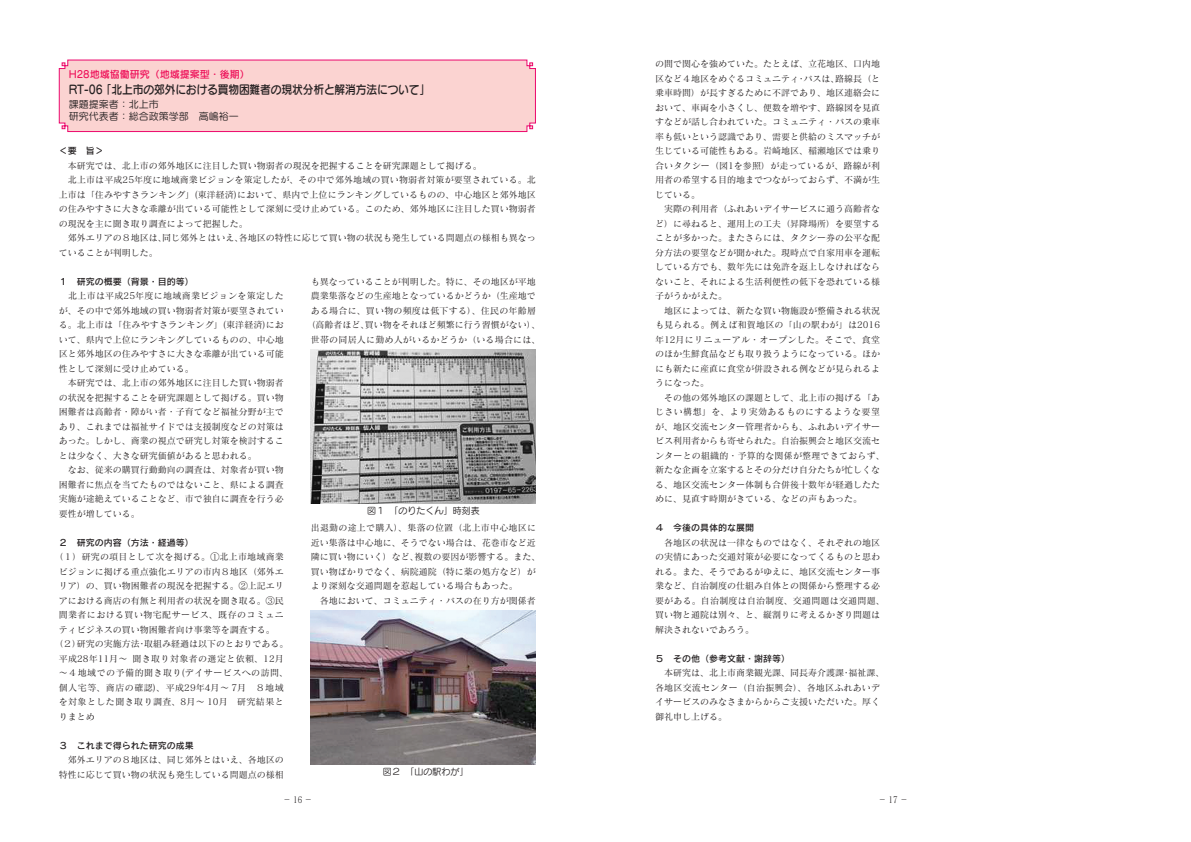
<style>
.page{position:relative;width:1191px;height:842px;background:#fff}
.page>*{position:absolute;margin:0;border:0;box-sizing:border-box;transform-origin:0 0}
.t1{font:12px "Seurat Pro DB";letter-spacing:-.015em;color:#231f20;scale:.9 1}
.t2{font:10px/12px "Seurat Pro M";color:#231f20}
.t3{font:10px "Seurat Pro DB";color:#ee1059}
.t4{font:9px/14.5px "Matisse Pro M";color:#231f20}
.t5{font:9px "Rodin Pro DB";color:#231f20}
.t6{font:9px "Matisse Pro M";letter-spacing:.045em;color:#231f20}
.t7{font:9px "Matisse Pro M";letter-spacing:.06em;color:#231f20}
.t8{font:9px "Matisse Pro M";letter-spacing:.025em;color:#231f20}
.t9{font:9px "Matisse Pro M";letter-spacing:.055em;color:#231f20}
.t10{font:9px "Matisse Pro M";letter-spacing:.05em;color:#231f20}
.t11{font:9px "Seurat Pro M";color:#231f20}
.t12{font:9px "Matisse Pro M";color:#231f20;scale:.8 1}
</style>
<div class="page">
<div style="left:58px;top:59px;width:478px;height:74px;background:#fbd3d1"></div>
<img style="left:311px;top:350px;width:225px;height:154px">
<img style="left:311px;top:611px;width:225px;height:154px">
<p class="t3" style="left:69px;top:68px;width:183px">H28地域協働研究（地域提案型・後期）</p>
<h1 class="t1" style="left:69px;top:82px;width:403px">RT-06 「北上市の郊外における買物困難者の現状分析と解消方法について」</h1>
<p class="t2" style="left:69px;top:98px;width:171px">課題提案者：北上市<br>研究代表者：総合政策学部　高嶋裕一</p>
<p class="t5" style="left:59px;top:145px;width:46px">＜要　旨＞</p>
<p class="t4" style="left:59px;top:158px;width:479px">　本研究では、北上市の郊外地区に注目した買い物弱者の現況を把握することを研究課題として掲げる。<br>　北上市は平成25年度に地域商業ビジョンを策定したが、その中で郊外地域の買い物弱者対策が要望されている。北上市は「住みやすさランキング」(東洋経済)において、県内で上位にランキングしているものの、中心地区と郊外地区の住みやすさに大きな乖離が出ている可能性として深刻に受け止めている。このため、郊外地区に注目した買い物弱者の現況を主に聞き取り調査によって把握した。<br>　郊外エリアの８地区は、同じ郊外とはいえ、各地区の特性に応じて買い物の状況も発生している問題点の様相も異なっていることが判明した。</p>
<p class="t5" style="left:59px;top:276px;width:136px">１　研究の概要（背景・目的等）</p>
<p class="t4" style="left:59px;top:289px;width:227px">　北上市は平成25年度に地域商業ビジョンを策定したが、その中で郊外地域の買い物弱者対策が要望されている。北上市は「住みやすさランキング」(東洋経済)において、県内で上位にランキングしているものの、中心地区と郊外地区の住みやすさに大きな乖離が出ている可能性として深刻に受け止めている。<br>　本研究では、北上市の郊外地区に注目した買い物弱者の状況を把握することを研究課題として掲げる。買い物困難者は高齢者・障がい者・子育てなど福祉分野が主であり、これまでは福祉サイドでは支援制度などの対策はあった。しかし、商業の視点で研究し対策を検討することは少なく、大きな研究価値があると思われる。<br>　なお、従来の購買行動動向の調査は、対象者が買い物困難者に焦点を当てたものではないこと、県による調査実施が途絶えていることなど、市で独自に調査を行う必要性が増している。</p>
<p class="t5" style="left:59px;top:537px;width:136px">２　研究の内容（方法・経過等）</p>
<p class="t8" style="left:54px;top:551px;width:231px">（１）研究の項目として次を掲げる。①北上市地域商業</p>
<p class="t4" style="left:59px;top:564px;width:226px">ビジョンに掲げる重点強化エリアの市内８地区（郊外エ</p>
<p class="t4" style="left:59px;top:578px;width:226px">リア）の、買い物困難者の現況を把握する。②上記エリ</p>
<p class="t4" style="left:59px;top:593px;width:226px">アにおける商店の有無と利用者の状況を聞き取る。③民</p>
<p class="t6" style="left:59px;top:609px;width:226px">間業者における買い物宅配サービス、既存のコミュニ</p>
<p class="t4" style="left:59px;top:622px;width:217px">ティビジネスの買い物困難者向け事業等を調査する。</p>
<p class="t4" style="left:54px;top:636px;width:235px">（２）研究の実施方法・取組み経過は以下のとおりである。</p>
<p class="t6" style="left:59px;top:653px;width:226px">平成28年11月～ 聞き取り対象者の選定と依頼、12月</p>
<p class="t9" style="left:59px;top:667px;width:231px">～４地域での予備的聞き取り(デイサービスへの訪問、</p>
<p class="t7" style="left:59px;top:682px;width:226px">個人宅等、商店の確認)、平成29年4月～ 7月　８地域</p>
<p class="t10" style="left:59px;top:696px;width:226px">を対象とした聞き取り調査、8月～ 10月　研究結果と</p>
<p class="t4" style="left:59px;top:709px;width:37px">りまとめ</p>
<p class="t5" style="left:59px;top:740px;width:136px">３　これまで得られた研究の成果</p>
<p class="t4" style="left:59px;top:752px;width:226px">　郊外エリアの８地区は、同じ郊外とはいえ、各地区の特性に応じて買い物の状況も発生している問題点の様相</p>
<p class="t4" style="left:306px;top:274px;width:236px;text-align:center">も異なっていることが判明した。特に、その地区が平地農業集落などの生産地となっているかどうか（生産地である場合に、買い物の頻度は低下する）、住民の年齢層（高齢者ほど、買い物をそれほど頻繁に行う習慣がない）、世帯の同居人に勤め人がいるかどうか（いる場合には、</p>
<p class="t11" style="left:367px;top:505px;width:114px">図１　「のりたくん」時刻表</p>
<p class="t4" style="left:311px;top:520px;width:231px">出退勤の途上で購入）、集落の位置（北上市中心地区に近い集落は中心地に、そうでない場合は、花巻市など近隣に買い物にいく）など、複数の要因が影響する。また、買い物ばかりでなく、病院通院（特に薬の処方など）がより深刻な交通問題を惹起している場合もあった。<br>　各地において、コミュニティ・バスの在り方が関係者</p>
<p class="t11" style="left:383px;top:766px;width:87px">図２　「山の駅わが」</p>
<p class="t4" style="left:655px;top:56px;width:231px">の間で関心を強めていた。たとえば、立花地区、口内地区など４地区をめぐるコミュニティ・バスは、路線長（と乗車時間）が長すぎるために不評であり、地区連絡会において、車両を小さくし、便数を増やす、路線図を見直すなどが話し合われていた。コミュニティ・バスの乗車率も低いという認識であり、需要と供給のミスマッチが生じている可能性もある。岩崎地区、稲瀬地区では乗り合いタクシー（図1を参照）が走っているが、路線が利用者の希望する目的地までつながっておらず、不満が生じている。<br>　実際の利用者（ふれあいデイサービスに通う高齢者など）に尋ねると、運用上の工夫（昇降場所）を要望することが多かった。またさらには、タクシー券の公平な配分方法の要望などが聞かれた。現時点で自家用車を運転している方でも、数年先には免許を返上しなければならないこと、それによる生活利便性の低下を恐れている様子がうかがえた。<br>　地区によっては、新たな買い物施設が整備される状況も見られる。例えば和賀地区の「山の駅わが」は2016年12月にリニューアル・オープンした。そこで、食堂のほか生鮮食品なども取り扱うようになっている。ほかにも新たに産直に食堂が併設される例などが見られるようになった。<br>　その他の郊外地区の課題として、北上市の掲げる「あじさい構想」を、より実効あるものにするような要望が、地区交流センター管理者からも、ふれあいデイサービス利用者からも寄せられた。自治振興会と地区交流センターとの組織的・予算的な関係が整理できておらず、新たな企画を立案するとその分だけ自分たちが忙しくなる、地区交流センター体制も合併後十数年が経過したために、見直す時期がきている、などの声もあった。</p>
<p class="t5" style="left:655px;top:522px;width:100px">４　今後の具体的な展開</p>
<p class="t4" style="left:655px;top:535px;width:231px">　各地区の状況は一律なものではなく、それぞれの地区の実情にあった交通対策が必要になってくるものと思われる。また、そうであるがゆえに、地区交流センター事業など、自治制度の仕組み自体との関係から整理する必要がある。自治制度は自治制度、交通問題は交通問題、買い物と通院は別々、と、縦割りに考えるかぎり問題は解決されないであろう。</p>
<p class="t5" style="left:655px;top:652px;width:136px">５　その他（参考文献・謝辞等）</p>
<p class="t4" style="left:655px;top:665px;width:231px">　本研究は、北上市商業観光課、同長寿介護課・福祉課、各地区交流センター（自治振興会）、各地区ふれあいデイサービスのみなさまからからご支援いただいた。厚く御礼申し上げる。</p>
<p class="t12" style="left:283px;top:794px;width:37px">− 16 −</p>
<p class="t12" style="left:879px;top:794px;width:37px">− 17 −</p>
</div>
